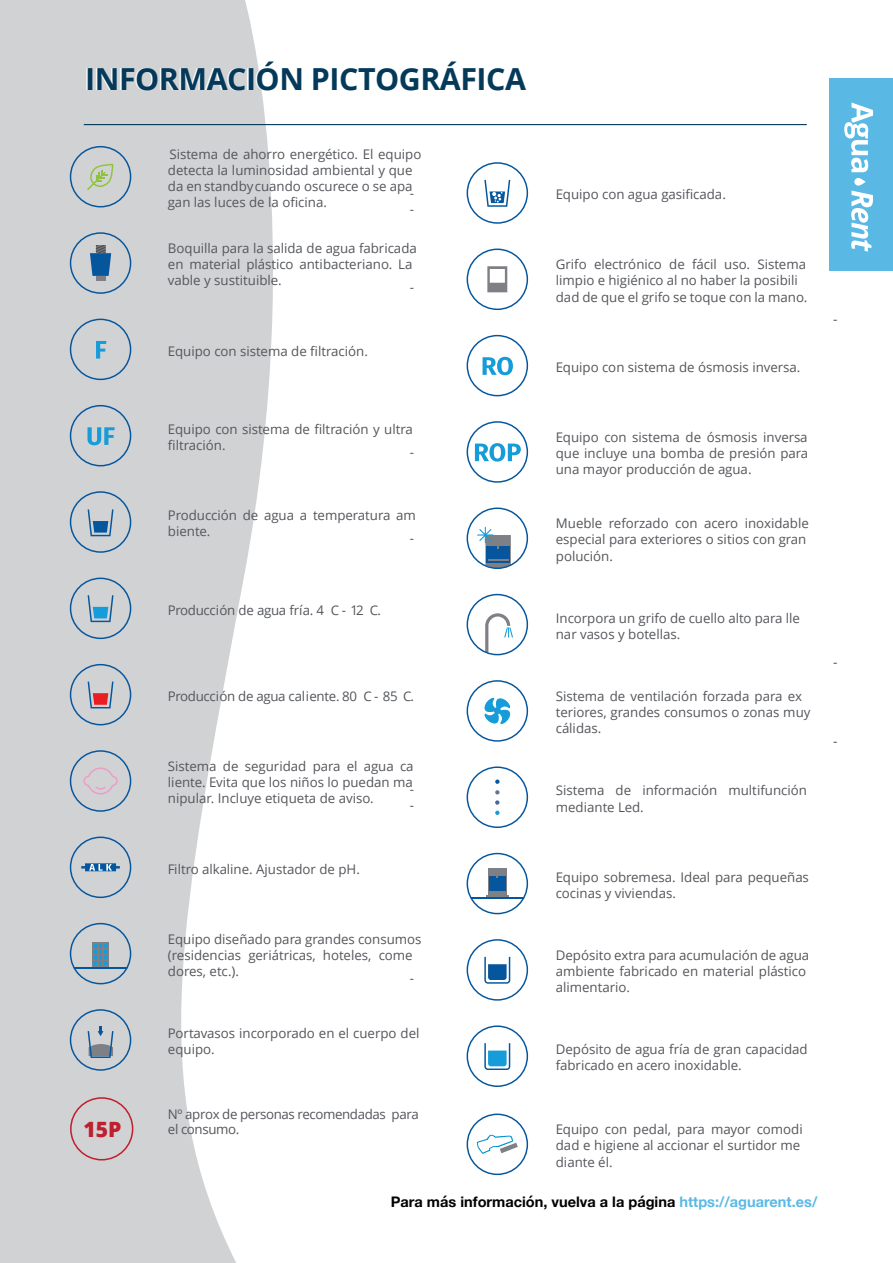
<style>
.page{position:relative;width:893px;height:1263px;background:#fff}
.page>*{position:absolute;margin:0;border:0;box-sizing:border-box;transform-origin:0 0}
.t1{font:700 30.45px "Open Sans";letter-spacing:-.015em;color:#043959}
.t2{font:800 21.15px "Open Sans";color:#bf1f2e}
.t3{font:700 14.55px "Helvetica Neue";color:#000001}
.t4{font:13.5px "Open Sans";color:#54565b}
.t5{font:13.35px/16.2px "Open Sans";color:#54565b}
.t6{font:13.35px "Open Sans";letter-spacing:-.025em;color:#54565b}
.t7{font:13.35px/15.9px "Open Sans";letter-spacing:-.03em;color:#54565b}
.s1{color:#5ab9e5}
</style>
<div class="page">
<div style="left:829px;top:79px;width:63px;height:192px;background:#59b8e4"></div>
<svg style="left:854px;top:178px;width:12px;height:8px"></svg>
<svg style="left:851px;top:191px;width:22px;height:61px"></svg>
<svg style="left:844px;top:102px;width:29px;height:70px"></svg>
<svg style="left:0;top:0;width:309px;height:1263px;fill:#d1d2d4"></svg>
<hr style="left:84px;top:124px;width:723px;height:1px;background:#043959">
<svg style="left:70px;top:146px;width:61px;height:61px;background:#bec8c7"></svg>
<svg style="left:70px;top:319px;width:61px;height:61px;background:#bcc7cf"></svg>
<svg style="left:70px;top:836px;width:61px;height:62px;background:#b7c2cd"></svg>
<svg style="left:70px;top:405px;width:61px;height:61px;background:#b4c5d0"></svg>
<svg style="left:70px;top:491px;width:61px;height:62px;background:#b3c0cb"></svg>
<svg style="left:70px;top:578px;width:61px;height:61px;background:#b3c2ce"></svg>
<svg style="left:70px;top:1009px;width:61px;height:62px;background:#b5bfc8"></svg>
<svg style="left:70px;top:664px;width:61px;height:61px;background:#bdbdc6"></svg>
<svg style="left:70px;top:923px;width:61px;height:61px;background:#b1bec9"></svg>
<hr style="left:74px;top:967px;width:53px;height:1px;background:#05569c">
<svg style="left:70px;top:750px;width:61px;height:62px;background:#c3c6cf"></svg>
<svg style="left:467px;top:162px;width:61px;height:62px"></svg>
<svg style="left:467px;top:249px;width:61px;height:61px"></svg>
<svg style="left:467px;top:335px;width:61px;height:61px"></svg>
<svg style="left:467px;top:421px;width:61px;height:62px"></svg>
<svg style="left:467px;top:507px;width:61px;height:62px"></svg>
<svg style="left:467px;top:594px;width:61px;height:61px"></svg>
<svg style="left:467px;top:680px;width:61px;height:62px"></svg>
<svg style="left:467px;top:766px;width:61px;height:62px"></svg>
<svg style="left:467px;top:1113px;width:61px;height:62px"></svg>
<svg style="left:467px;top:853px;width:61px;height:61px"></svg>
<hr style="left:471px;top:897px;width:53px;height:1px;background:#05569c">
<svg style="left:467px;top:939px;width:61px;height:62px"></svg>
<svg style="left:467px;top:1025px;width:61px;height:62px"></svg>
<svg style="left:70px;top:232px;width:61px;height:62px;background:#a7b7c6"></svg>
<svg style="left:70px;top:1097px;width:63px;height:63px;background:#cfc4c7"></svg>
<h1 class="t1" style="left:85px;top:57px;width:442px">INFORMACIÓN PICTOGRÁFICA</h1>
<h2 class="t2" style="left:83px;top:1113px;width:40px">15P</h2>
<p class="t5" style="left:169px;top:145px;width:254px">Sistema de ahorro energético. El equipo</p>
<p class="t5" style="left:168px;top:158px;width:248px;line-height:22.8px;text-align:right">detecta la luminosidad ambiental y que -</p>
<p class="t5" style="left:168px;top:174px;width:248px;line-height:22.8px;text-align:right">da en standbycuando oscurece o se apa -</p>
<p class="t5" style="left:168px;top:194px;width:161px">gan las luces de la oficina.</p>
<p class="t5" style="left:168px;top:240px;width:250px">Boquilla para la salida de agua fabricada en material plástico antibacteriano. La</p>
<p class="t5" style="left:410px;top:279px;width:6px">-</p>
<p class="t5" style="left:168px;top:272px;width:115px">vable y sustituible.</p>
<p class="t5" style="left:168px;top:342px;width:202px">Equipo con sistema de filtración.</p>
<p class="t5" style="left:168px;top:417px;width:248px;line-height:22.8px;text-align:right">Equipo con sistema de filtración y ultra -</p>
<p class="t5" style="left:168px;top:437px;width:59px">filtración.</p>
<p class="t5" style="left:168px;top:503px;width:250px;line-height:22.8px;text-align:right">Producción de agua a temperatura am -</p>
<p class="t5" style="left:168px;top:523px;width:44px">biente.</p>
<p class="t6" style="left:168px;top:600px;width:214px">Producción de agua fría. 4 C - 12 C.</p>
<p class="t6" style="left:168px;top:687px;width:248px">Producción de agua caliente. 80 C - 85 C.</p>
<p class="t5" style="left:168px;top:754px;width:248px;line-height:22.8px;text-align:right">Sistema de seguridad para el agua ca -</p>
<p class="t5" style="left:168px;top:771px;width:248px;line-height:22.8px;text-align:right">liente. Evita que los niños lo puedan ma -</p>
<p class="t5" style="left:168px;top:790px;width:207px">nipular. Incluye etiqueta de aviso.</p>
<p class="t5" style="left:556px;top:186px;width:172px">Equipo con agua gasificada.</p>
<p class="t5" style="left:556px;top:256px;width:252px">Grifo electrónico de fácil uso. Sistema limpio e higiénico al no haber la posibili</p>
<p class="t5" style="left:556px;top:288px;width:253px">dad de que el grifo se toque con la mano.</p>
<p class="t5" style="left:556px;top:358px;width:246px">Equipo con sistema de ósmosis inversa.</p>
<p class="t5" style="left:556px;top:429px;width:254px;text-align:justify">Equipo con sistema de ósmosis inversa que incluye una bomba de presión para una mayor producción de agua.</p>
<p class="t5" style="left:556px;top:515px;width:255px">Mueble reforzado con acero inoxidable especial para exteriores o sitios con gran polución.</p>
<p class="t5" style="left:556px;top:609px;width:245px">Incorpora un grifo de cuello alto para lle</p>
<p class="t5" style="left:556px;top:625px;width:126px">nar vasos y botellas.</p>
<p class="t5" style="left:556px;top:687px;width:248px">Sistema de ventilación forzada para ex</p>
<p class="t5" style="left:556px;top:704px;width:256px">teriores, grandes consumos o zonas muy cálidas.</p>
<p class="t5" style="left:556px;top:782px;width:253px">Sistema de información multifunción mediante Led.</p>
<p class="t4" style="left:833px;top:310px;width:6px">-</p>
<p class="t4" style="left:833px;top:652px;width:6px">-</p>
<p class="t4" style="left:833px;top:732px;width:6px">-</p>
<p class="t5" style="left:168px;top:860px;width:194px">Filtro alkaline. Ajustador de pH.</p>
<p class="t5" style="left:168px;top:930px;width:255px">Equipo diseñado para grandes consumos (residencias geriátricas, hoteles, come</p>
<p class="t5" style="left:410px;top:969px;width:6px">-</p>
<p class="t5" style="left:168px;top:963px;width:73px">dores, etc.).</p>
<p class="t5" style="left:168px;top:1025px;width:253px">Portavasos incorporado en el cuerpo del</p>
<p class="t5" style="left:168px;top:1041px;width:48px">equipo.</p>
<p class="t7" style="left:168px;top:1105px;width:252px">Nº aprox de personas recomendadas para el consumo.</p>
<p class="t5" style="left:556px;top:868px;width:255px">Equipo sobremesa. Ideal para pequeñas cocinas y viviendas.</p>
<p class="t5" style="left:556px;top:946px;width:255px">Depósito extra para acumulación de agua ambiente fabricado en material plástico alimentario.</p>
<p class="t5" style="left:556px;top:1041px;width:253px">Depósito de agua fría de gran capacidad fabricado en acero inoxidable.</p>
<p class="t5" style="left:556px;top:1121px;width:248px">Equipo con pedal, para mayor comodi dad e higiene al accionar el surtidor me diante él.</p>
<p class="t3" style="left:391px;top:1191px;width:428px">Para más información, vuelva a la página <span class="s1">https://aguarent.es/</span></p>
</div>
